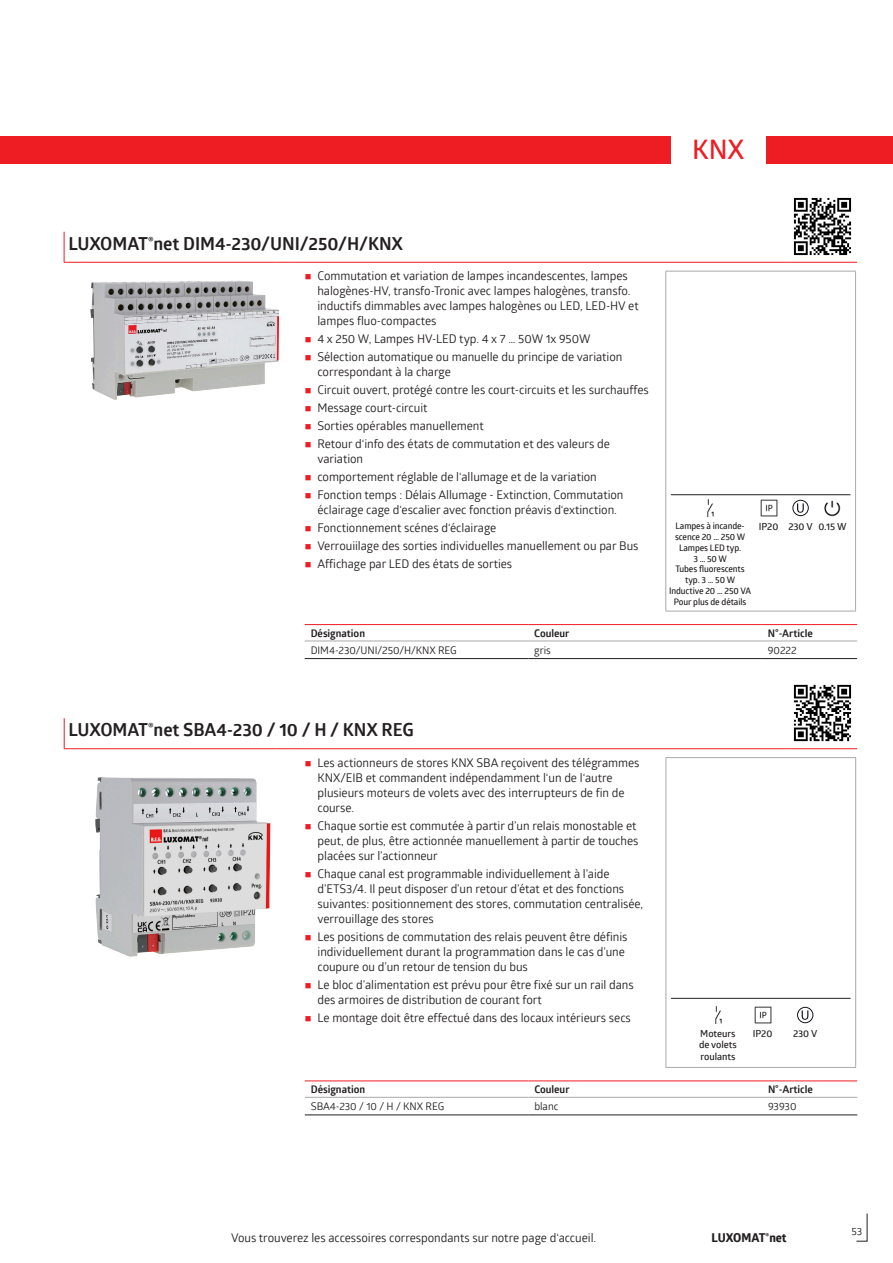
<style>
.page{position:relative;width:893px;height:1263px;background:#fff}
.page>*{position:absolute;margin:0;border:0;box-sizing:border-box;transform-origin:0 0}
.t1{font:600 27px "Glober";color:#ee1d23}
.t2{font:700 18px "Glober";letter-spacing:-.005em;color:#231f20}
.t3{font:12px/15px "Glober";letter-spacing:-.005em;color:#231f20}
.t4{font:700 12px "Globerx";color:#231f20}
.t5{font:10.5px "Glober";letter-spacing:-.005em;color:#231f20}
.t6{font:700 10.5px "Glober";letter-spacing:-.005em;color:#231f20}
.t7{font:600 9.75px/11.7px "Glober";letter-spacing:-.005em;color:#231f20}
.t8{font:600 9px/10.8px "Glober";letter-spacing:-.01em;color:#231f20;text-align:center}
</style>
<div class="page">
<div style="left:0;top:136px;width:893px;height:28px;background:#ee1d23"></div>
<svg style="left:856px;top:1213px;width:12px;height:29px"></svg>
<div style="left:671px;top:132px;width:94px;height:36px;background:#fff"></div>
<hr style="left:786px;top:262px;width:71px;height:1px;background:#ee1d23">
<hr style="left:64px;top:232px;width:1px;height:30px;background:#ee1d23">
<hr style="left:64px;top:262px;width:213px;height:1px;background:#ee1d23">
<svg style="left:277px;top:262px;width:15px;height:1px"></svg>
<hr style="left:292px;top:262px;width:494px;height:1px;background:#ee1d23">
<img style="left:793px;top:197px;width:59px;height:59px">
<img style="left:90px;top:281px;width:189px;height:119px">
<hr style="left:665px;top:271px;width:1px;height:340px;background:#a8a9ad">
<hr style="left:665px;top:271px;width:191px;height:1px;background:#a8a9ad">
<hr style="left:855px;top:271px;width:1px;height:340px;background:#a8a9ad">
<hr style="left:665px;top:611px;width:191px;height:1px;background:#a8a9ad">
<hr style="left:671px;top:494px;width:179px;height:1px;background:#231f20">
<img style="left:707px;top:499px;width:7px;height:17px">
<img style="left:760px;top:499px;width:17px;height:17px">
<div style="left:792px;top:500px;width:17px;height:16px;border:1px solid #17141a;border-radius:50%"></div>
<svg style="left:797px;top:503px;width:7px;height:10px"></svg>
<img style="left:824px;top:500px;width:17px;height:16px">
<svg style="left:305px;top:625px;width:552px;height:16px"></svg>
<hr style="left:305px;top:658px;width:223px;height:1px;background:#231f20">
<hr style="left:528px;top:658px;width:234px;height:1px;background:#231f20">
<hr style="left:762px;top:658px;width:95px;height:1px;background:#231f20">
<hr style="left:305px;top:624px;width:223px;height:1px;background:#ee1d23">
<hr style="left:305px;top:641px;width:223px;height:1px;background:#a8a9ad">
<hr style="left:528px;top:641px;width:234px;height:1px;background:#a8a9ad">
<hr style="left:762px;top:641px;width:95px;height:1px;background:#a8a9ad">
<hr style="left:528px;top:624px;width:234px;height:1px;background:#ee1d23">
<hr style="left:762px;top:624px;width:95px;height:1px;background:#ee1d23">
<hr style="left:786px;top:748px;width:71px;height:1px;background:#ee1d23">
<hr style="left:64px;top:718px;width:1px;height:30px;background:#ee1d23">
<hr style="left:64px;top:748px;width:213px;height:1px;background:#ee1d23">
<svg style="left:277px;top:748px;width:15px;height:1px"></svg>
<hr style="left:292px;top:748px;width:494px;height:1px;background:#ee1d23">
<img style="left:793px;top:684px;width:59px;height:58px">
<img style="left:95px;top:777px;width:176px;height:180px">
<hr style="left:665px;top:758px;width:1px;height:309px;background:#a8a9ad">
<hr style="left:665px;top:757px;width:191px;height:1px;background:#a8a9ad">
<hr style="left:855px;top:758px;width:1px;height:309px;background:#a8a9ad">
<hr style="left:665px;top:1067px;width:191px;height:1px;background:#a8a9ad">
<hr style="left:671px;top:998px;width:179px;height:1px;background:#231f20">
<img style="left:715px;top:1006px;width:7px;height:17px">
<img style="left:754px;top:1006px;width:17px;height:17px">
<div style="left:797px;top:1007px;width:16px;height:16px;border:1px solid #17141a;border-radius:50%"></div>
<svg style="left:802px;top:1010px;width:6px;height:10px"></svg>
<svg style="left:305px;top:1081px;width:552px;height:16px"></svg>
<hr style="left:305px;top:1115px;width:223px;height:1px;background:#231f20">
<hr style="left:528px;top:1115px;width:234px;height:1px;background:#231f20">
<hr style="left:762px;top:1115px;width:95px;height:1px;background:#231f20">
<hr style="left:305px;top:1080px;width:223px;height:1px;background:#ee1d23">
<hr style="left:305px;top:1097px;width:223px;height:1px;background:#a8a9ad">
<hr style="left:528px;top:1097px;width:234px;height:1px;background:#a8a9ad">
<hr style="left:762px;top:1097px;width:95px;height:1px;background:#a8a9ad">
<hr style="left:528px;top:1080px;width:234px;height:1px;background:#ee1d23">
<hr style="left:762px;top:1080px;width:95px;height:1px;background:#ee1d23">
<h1 class="t1" style="left:692px;top:131px;width:54px">KNX</h1>
<h2 class="t2" style="left:68px;top:230px;width:336px">LUXOMAT<sup>®</sup>net DIM4-230/UNI/250/H/KNX</h2>
<p class="t3" style="left:317px;top:268px;width:323px">Commutation et variation de lampes incandescentes, lampes halogènes-HV, transfo-Tronic avec lampes halogènes, transfo. inductifs dimmables avec lampes halogènes ou LED, LED-HV et lampes fluo-compactes</p>
<p class="t3" style="left:317px;top:329px;width:306px;line-height:18px">4 x 250 W, Lampes HV-LED typ. 4 x 7 … 50W 1x 950W<br>Sélection automatique ou manuelle du principe de variation</p>
<p class="t3" style="left:317px;top:362px;width:333px;line-height:18px">correspondant à la charge<br>Circuit ouvert, protégé contre les court-circuits et les surchauffes Message court-circuit<br>Sorties opérables manuellement<br>Retour d‘info des états de commutation et des valeurs de</p>
<p class="t3" style="left:317px;top:449px;width:308px;line-height:18px">variation<br>comportement réglable de l‘allumage et de la variation<br>Fonction temps : Délais Allumage - Extinction, Commutation</p>
<p class="t3" style="left:317px;top:500px;width:323px;line-height:18px">éclairage cage d‘escalier avec fonction préavis d‘extinction.<br>Fonctionnement scénes d‘éclairage<br>Verrouiilage des sorties individuelles manuellement ou par Bus Affichage par LED des états de sorties</p>
<p class="t8" style="left:669px;top:520px;width:84px">Lampes à incande&shy;scence 20 … 250 W<br>Lampes LED typ.<br>3 … 50 W<br>Tubes fluorescents typ. 3 … 50 W<br>Inductive 20 … 250 VA<br>Pour plus de détails</p>
<p class="t7" style="left:759px;top:520px;width:89px">IP20 230 V 0.15 W</p>
<p class="t6" style="left:311px;top:626px;width:56px">Désignation</p>
<p class="t6" style="left:534px;top:626px;width:37px">Couleur</p>
<p class="t6" style="left:768px;top:626px;width:46px">N°-Article</p>
<p class="t5" style="left:311px;top:643px;width:148px">DIM4-230/UNI/250/H/KNX REG</p>
<p class="t5" style="left:534px;top:643px;width:18px">gris</p>
<p class="t5" style="left:768px;top:643px;width:30px">90222</p>
<h2 class="t2" style="left:68px;top:717px;width:347px">LUXOMAT<sup>®</sup>net SBA4-230 / 10 / H / KNX REG</h2>
<p class="t3" style="left:318px;top:754px;width:323px">Les actionneurs de stores KNX SBA reçoivent des télégrammes KNX/EIB et commandent indépendamment l‘un de l‘autre plusieurs moteurs de volets avec des interrupteurs de fin de course.</p>
<p class="t3" style="left:318px;top:817px;width:322px">Chaque sortie est commutée à partir d’un relais monostable et peut, de plus, être actionnée manuellement à partir de touches placées sur l’actionneur</p>
<p class="t3" style="left:318px;top:865px;width:327px">Chaque canal est programmable individuellement à l’aide d’ETS3/4. Il peut disposer d’un retour d’état et des fonctions suivantes: positionnement des stores, commutation centralisée, verrouillage des stores</p>
<p class="t3" style="left:318px;top:928px;width:312px">Les positions de commutation des relais peuvent être définis individuellement durant la programmation dans le cas d’une coupure ou d’un retour de tension du bus</p>
<p class="t3" style="left:318px;top:976px;width:318px">Le bloc d’alimentation est prévu pour être fixé sur un rail dans des armoires de distribution de courant fort</p>
<p class="t3" style="left:318px;top:1009px;width:315px">Le montage doit être effectué dans des locaux intérieurs secs</p>
<p class="t7" style="left:699px;top:1027px;width:39px">Moteurs de volets roulants</p>
<p class="t7" style="left:753px;top:1027px;width:21px">IP20</p>
<p class="t7" style="left:793px;top:1027px;width:26px">230 V</p>
<p class="t6" style="left:311px;top:1082px;width:56px">Désignation</p>
<p class="t6" style="left:534px;top:1082px;width:37px">Couleur</p>
<p class="t6" style="left:768px;top:1082px;width:46px">N°-Article</p>
<p class="t5" style="left:311px;top:1099px;width:135px">SBA4-230 / 10 / H / KNX REG</p>
<p class="t5" style="left:534px;top:1099px;width:26px">blanc</p>
<p class="t5" style="left:768px;top:1099px;width:30px">93930</p>
<p class="t3" style="left:231px;top:1229px;width:366px">Vous trouverez les accessoires correspondants sur notre page d‘accueil.</p>
<p class="t4" style="left:712px;top:1229px;width:77px">LUXOMAT<sup>®</sup>net</p>
<p class="t5" style="left:851px;top:1224px;width:12px">53</p>
</div>
